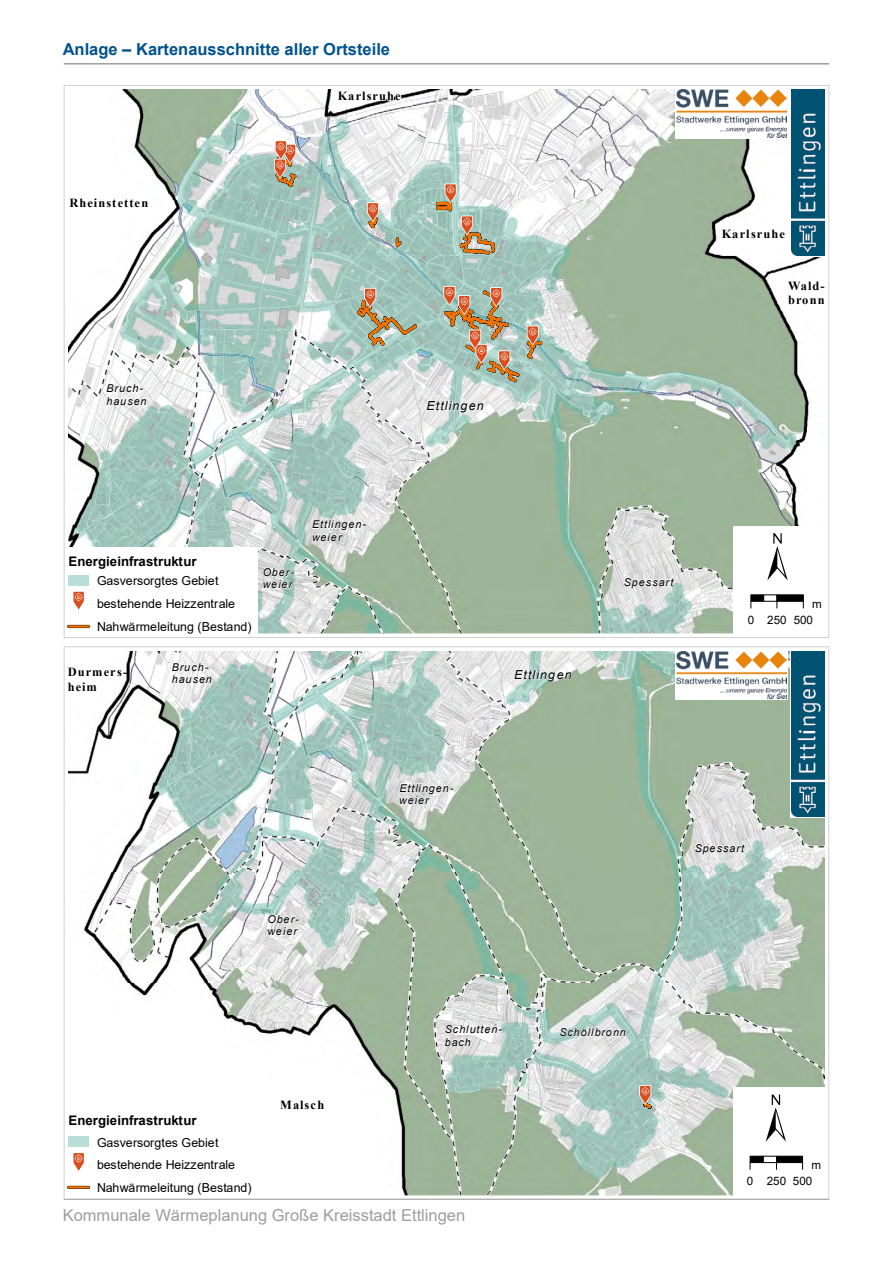
<style>
.page{position:relative;width:893px;height:1263px;background:#fff}
.page>*{position:absolute;margin:0;border:0;box-sizing:border-box;transform-origin:0 0}
.t1{font:16.5px "Arial";color:#9d9d9c}
.t2{font:700 16.5px "Arial";color:#00528d}
.t3{font:700 13.2px "Arial";color:#000}
.t4{font:12.45px/22.8px "Arial";letter-spacing:-.01em;color:#000}
.t5{font:700 12.45px/14.4px "Times New Roman";letter-spacing:.09em;color:#000}
.t6{font:italic 12.45px "Arial";letter-spacing:.09em;color:#000}
.t7{font:11.55px "Arial";letter-spacing:-.005em;color:#000}
.t8{font:italic 10.8px/12.5px "Arial";letter-spacing:.075em;color:#000}
</style>
<div class="page">
<hr style="left:64px;top:1198px;width:765px;height:2px;background:#9d9d9c">
<hr style="left:64px;top:63px;width:765px;height:2px;background:#9d9d9c">
<img style="left:69px;top:651px;width:756px;height:544px">
<div style="left:733px;top:1088px;width:94px;height:109px;background:#fff"></div>
<div style="left:66px;top:1106px;width:192px;height:91px;background:#fff"></div>
<svg style="left:694px;top:843px;width:51px;height:11px"></svg>
<svg style="left:445px;top:1024px;width:58px;height:22px"></svg>
<svg style="left:268px;top:914px;width:31px;height:22px"></svg>
<svg style="left:766px;top:1094px;width:20px;height:48px"></svg>
<div style="left:750px;top:1156px;width:14px;height:7px;background:#000;border:1px solid #000"></div>
<div style="left:763px;top:1156px;width:14px;height:7px;background:#fff;border:1px solid #000"></div>
<div style="left:776px;top:1156px;width:27px;height:7px;background:#000;border:1px solid #000"></div>
<svg style="left:279px;top:1093px;width:46px;height:17px"></svg>
<div style="left:790px;top:649px;width:37px;height:169px;background:#fff"></div>
<img style="left:791px;top:651px;width:34px;height:165px">
<div style="left:675px;top:649px;width:113px;height:51px;background:#fff"></div>
<img style="left:676px;top:651px;width:110px;height:47px">
<svg style="left:514px;top:651px;width:145px;height:463px;background:#a9bfaa"></svg>
<svg style="left:399px;top:783px;width:55px;height:22px"></svg>
<svg style="left:172px;top:662px;width:40px;height:22px"></svg>
<div style="left:69px;top:1137px;width:20px;height:10px;background:#b8ded7"></div>
<svg style="left:73px;top:1153px;width:11px;height:18px"></svg>
<hr style="left:69px;top:1186px;width:20px;height:3px;background:#000">
<hr style="left:69px;top:1186px;width:20px;height:2px;background:#ee7203">
<img style="left:69px;top:90px;width:753px;height:544px">
<svg style="left:394px;top:235px;width:11px;height:19px"></svg>
<svg style="left:273px;top:140px;width:26px;height:50px"></svg>
<svg style="left:365px;top:202px;width:16px;height:29px"></svg>
<svg style="left:434px;top:183px;width:63px;height:73px;background:#babeac"></svg>
<svg style="left:354px;top:288px;width:69px;height:63px;background:#aab6a2"></svg>
<svg style="left:441px;top:286px;width:103px;height:99px;background:#b2b4a1"></svg>
<div style="left:733px;top:526px;width:94px;height:110px;background:#fff"></div>
<div style="left:66px;top:547px;width:192px;height:89px;background:#fff"></div>
<svg style="left:336px;top:90px;width:68px;height:12px"></svg>
<svg style="left:69px;top:196px;width:80px;height:13px"></svg>
<svg style="left:624px;top:577px;width:50px;height:11px"></svg>
<div style="left:69px;top:576px;width:20px;height:10px;background:#b8ded7"></div>
<svg style="left:73px;top:591px;width:11px;height:19px"></svg>
<hr style="left:69px;top:625px;width:20px;height:3px;background:#ee7203">
<svg style="left:720px;top:228px;width:68px;height:12px"></svg>
<svg style="left:263px;top:567px;width:31px;height:22px"></svg>
<svg style="left:767px;top:533px;width:21px;height:47px"></svg>
<div style="left:750px;top:594px;width:14px;height:8px;background:#000;border:1px solid #000"></div>
<div style="left:763px;top:594px;width:14px;height:8px;background:#fff;border:1px solid #000"></div>
<div style="left:776px;top:594px;width:28px;height:8px;background:#000;border:1px solid #000"></div>
<svg style="left:787px;top:279px;width:35px;height:27px"></svg>
<svg style="left:790px;top:89px;width:35px;height:168px"></svg>
<img style="left:791px;top:90px;width:34px;height:165px">
<svg style="left:675px;top:89px;width:113px;height:50px"></svg>
<img style="left:676px;top:90px;width:110px;height:47px">
<svg style="left:426px;top:400px;width:59px;height:13px"></svg>
<svg style="left:312px;top:520px;width:54px;height:22px"></svg>
<svg style="left:106px;top:384px;width:41px;height:21px"></svg>
<h1 class="t2" style="left:63px;top:37px;width:329px">Anlage – Kartenausschnitte aller Ortsteile</h1>
<p class="t5" style="left:69px;top:195px;width:80px">Rheinstetten</p>
<p class="t5" style="left:338px;top:88px;width:65px">Karlsruhe</p>
<p class="t8" style="left:107px;top:382px;width:42px">Bruch&shy;hausen</p>
<p class="t6" style="left:427px;top:398px;width:59px">Ettlingen</p>
<p class="t5" style="left:722px;top:226px;width:65px">Karlsruhe</p>
<p class="t5" style="left:788px;top:278px;width:38px">Wald&shy;bronn</p>
<p class="t3" style="left:69px;top:552px;width:129px">Energieinfrastruktur</p>
<p class="t4" style="left:97px;top:569px;width:156px">Gasversorgtes Gebiet bestehende Heizzentrale<br>Nahwärmeleitung (Bestand)</p>
<p class="t5" style="left:68px;top:665px;width:61px">Durmers&shy;heim</p>
<p class="t8" style="left:172px;top:661px;width:42px">Bruch&shy;hausen</p>
<p class="t8" style="left:263px;top:566px;width:33px">Ober&shy;weier</p>
<p class="t8" style="left:312px;top:519px;width:56px">Ettlingen&shy;weier</p>
<p class="t6" style="left:514px;top:666px;width:59px">Ettlingen</p>
<p class="t8" style="left:624px;top:576px;width:51px">Spessart</p>
<p class="t7" style="left:812px;top:596px;width:11px">m</p>
<p class="t7" style="left:748px;top:612px;width:67px">0 250 500</p>
<p class="t8" style="left:268px;top:913px;width:33px">Ober&shy;weier</p>
<p class="t3" style="left:69px;top:1111px;width:129px">Energieinfrastruktur</p>
<p class="t4" style="left:97px;top:1131px;width:156px">Gasversorgtes Gebiet bestehende Heizzentrale<br>Nahwärmeleitung (Bestand)</p>
<p class="t5" style="left:280px;top:1097px;width:46px">Malsch</p>
<p class="t8" style="left:399px;top:782px;width:56px">Ettlingen&shy;weier</p>
<p class="t8" style="left:445px;top:1023px;width:59px">Schlutten&shy;bach</p>
<h1 class="t1" style="left:63px;top:1203px;width:404px">Kommunale Wärmeplanung Große Kreisstadt Ettlingen</h1>
<p class="t8" style="left:559px;top:1026px;width:68px">Schöllbronn</p>
<p class="t8" style="left:695px;top:842px;width:51px">Spessart</p>
<p class="t7" style="left:811px;top:1157px;width:11px">m</p>
<p class="t7" style="left:747px;top:1173px;width:67px">0 250 500</p>
</div>
